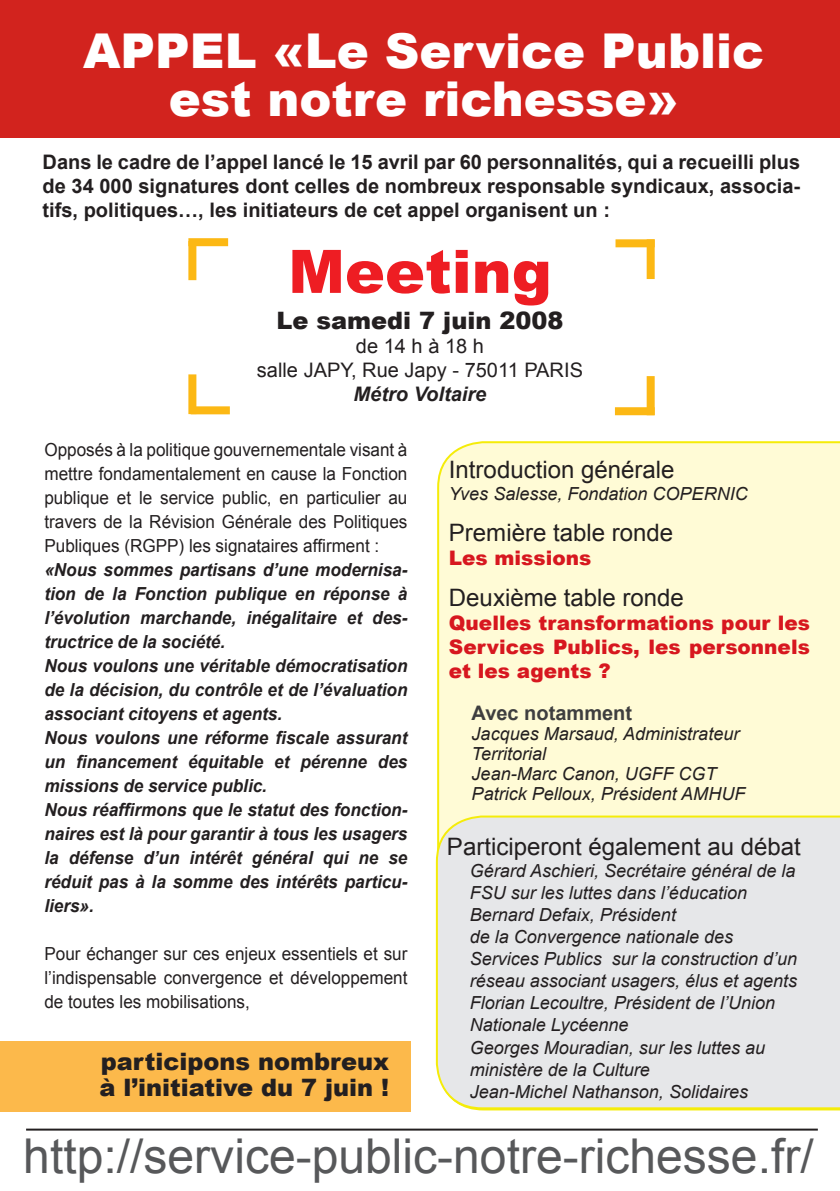
<style>
.page{position:relative;width:840px;height:1191px;background:#fff}
.page>*{position:absolute;margin:0;border:0;box-sizing:border-box;transform-origin:0 0}
.t1{font:900 60px "Arial";color:#ee1d23}
.t2{font:48px "Arial";color:#57585a}
.t3{font:900 48px/48px "Arial";color:#fff;text-align:center}
.t4{font:24px "Arial";color:#231f20}
.t5{font:900 24px/26px "Arial";color:#231f20}
.t6{font:700 20px/24px "Arial";color:#231f20;text-align:justify}
.t7{font:900 20px/24px "Arial";color:#d7171f;text-align:justify}
.t8{font:20px/24px "Arial";color:#231f20;text-align:center}
.t9{font:italic 700 20px "Arial";color:#231f20}
.t10{font:700 20px "Arial";color:#3e3e3f}
.t11{font:italic 700 18px/24px "Arial";color:#231f20;scale:.95 1}
.t12{font:italic 18px/22px "Arial";color:#231f20}
.t13{font:18px/24px "Arial";color:#231f20;text-align:justify;scale:.95 1}
</style>
<div class="page">
<div style="left:437px;top:441px;width:402px;height:669px;background:#fffbd6"></div>
<div style="left:435px;top:815px;width:404px;height:294px;background:#e6e7e9"></div>
<div style="left:0;top:0;width:839px;height:137px;background:#d2231e"></div>
<div style="left:188px;top:238px;width:40px;height:8px;background:#fcb814"></div>
<div style="left:188px;top:241px;width:8px;height:39px;background:#fcb814"></div>
<div style="left:188px;top:374px;width:8px;height:40px;background:#fcb814"></div>
<div style="left:190px;top:406px;width:40px;height:8px;background:#fcb814"></div>
<div style="left:614px;top:407px;width:40px;height:8px;background:#fcb814"></div>
<div style="left:646px;top:376px;width:8px;height:39px;background:#fcb814"></div>
<div style="left:646px;top:239px;width:8px;height:40px;background:#fcb814"></div>
<div style="left:615px;top:239px;width:39px;height:8px;background:#fcb814"></div>
<hr style="left:26px;top:1128px;width:791px;height:2px;background:#231f20">
<div style="left:0;top:1041px;width:410px;height:70px;background:#fcb94b"></div>
<h2 class="t3" style="left:83px;top:25px;width:682px">APPEL «Le Service Public est notre richesse»</h2>
<p class="t6" style="left:43px;top:151px;width:758px">Dans le cadre de l’appel lancé le 15 avril par 60 personnalités, qui a recueilli plus de 34 000 signatures dont celles de nombreux responsable syndicaux, associa&shy;tifs, politiques…, les initiateurs de cet appel organisent un :</p>
<h1 class="t1" style="left:288px;top:228px;width:265px">Meeting</h1>
<h3 class="t5" style="left:276px;top:306px;width:288px">Le samedi 7 juin 2008</h3>
<p class="t8" style="left:257px;top:334px;width:327px">de 14 h à 18 h<br>salle JAPY, Rue Japy - 75011 PARIS</p>
<p class="t9" style="left:353px;top:381px;width:134px">Métro Voltaire</p>
<p class="t13" style="left:44px;top:438px;width:383px">Opposés à la politique gouvernementale visant à mettre fondamentalement en cause la Fonction publique et le service public, en particulier au travers de la Révision Générale des Politiques Publiques (RGPP) les signataires affirment :</p>
<p class="t11" style="left:44px;top:558px;width:383px">«Nous sommes partisans d’une modernisa&shy;tion de la Fonction publique en réponse à l’évolution marchande, inégalitaire et des&shy;tructrice de la société.<br>Nous voulons une véritable démocratisation de la décision, du contrôle et de l’évaluation associant citoyens et agents.<br>Nous voulons une réforme fiscale assurant un financement équitable et pérenne des missions de service public.<br>Nous réaffirmons que le statut des fonction&shy;naires est là pour garantir à tous les usagers la défense d’un intérêt général qui ne se réduit pas à la somme des intérêts particu&shy;liers».</p>
<p class="t13" style="left:44px;top:942px;width:383px">Pour échanger sur ces enjeux essentiels et sur l’indispensable convergence et développement de toutes les mobilisations,</p>
<h3 class="t5" style="left:99px;top:1047px;width:291px">participons nombreux à l’initiative du 7 juin !</h3>
<h3 class="t4" style="left:448px;top:454px;width:227px">Introduction générale</h3>
<p class="t12" style="left:448px;top:483px;width:300px">Yves Salesse, Fondation COPERNIC</p>
<h3 class="t4" style="left:448px;top:516px;width:226px">Première table ronde</h3>
<p class="t7" style="left:448px;top:545px;width:144px">Les missions</p>
<h3 class="t4" style="left:448px;top:581px;width:236px">Deuxième table ronde</h3>
<p class="t7" style="left:448px;top:610px;width:362px">Quelles transformations pour les Services Publics, les personnels et les agents ?</p>
<p class="t10" style="left:471px;top:699px;width:162px">Avec notamment</p>
<p class="t12" style="left:471px;top:723px;width:275px;line-height:20px">Jacques Marsaud, Administrateur<br>Territorial<br>Jean-Marc Canon, UGFF CGT<br>Patrick Pelloux, Président AMHUF</p>
<h3 class="t4" style="left:446px;top:831px;width:355px">Participeront également au débat</h3>
<p class="t12" style="left:469px;top:860px;width:329px">Gérard Aschieri, Secrétaire général de la FSU sur les luttes dans l’éducation Bernard Defaix, Président<br>de la Convergence nationale des Services Publics sur la construction d’un réseau associant usagers, élus et agents Florian Lecoultre, Président de l’Union Nationale Lycéenne<br>Georges Mouradian, sur les luttes au ministère de la Culture<br>Jean-Michel Nathanson, Solidaires</p>
<h2 class="t2" style="left:23px;top:1124px;width:791px">http://service-public-notre-richesse.fr/</h2>
</div>
